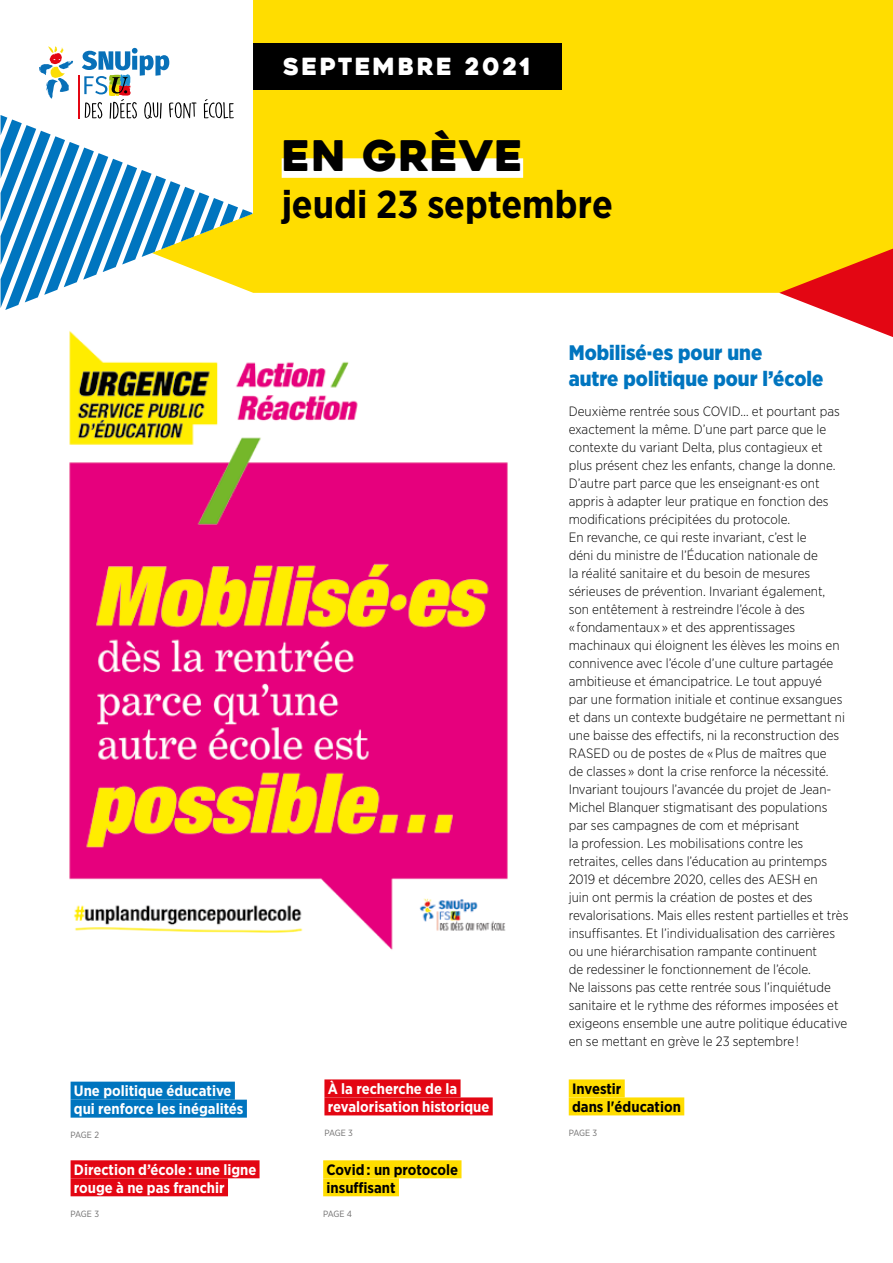
<style>
.page{position:relative;width:893px;height:1263px;background:#fff}
.page>*{position:absolute;margin:0;border:0;box-sizing:border-box;transform-origin:0 0}
.t1{font:42px "Heavitas";letter-spacing:.015em;color:#000}
.t2{font:700 39px "Gotham Narrow";color:#000}
.t3{font:23.55px "Heavitas";letter-spacing:.1em;color:#fff}
.t4{font:900 21px/25.2px "Gotham Narrow";color:#0075bf}
.t5{font:700 15px/18px "Gotham Narrow";color:#fff}
.t6{font:700 15px/18px "Gotham Narrow";color:#000}
.t7{font:300 13.5px/18px "Gotham Narrow";color:#000}
.t8{font:9px "Gotham Narrow";letter-spacing:-.035em;color:#706f6f}
</style>
<div class="page">
<div style="left:253px;top:0;width:640px;height:293px;background:#fd0"></div>
<div style="left:282px;top:158px;width:241px;height:20px;background:#fff"></div>
<div style="left:252px;top:43px;width:310px;height:47px;background:#000"></div>
<svg style="left:779px;top:249px;width:114px;height:88px"></svg>
<svg style="left:1px;top:115px;width:251px;height:195px"></svg>
<svg style="left:39px;top:46px;width:34px;height:53px"></svg>
<hr style="left:78px;top:76px;width:2px;height:43px;background:#e30613">
<svg style="left:82px;top:48px;width:152px;height:71px"></svg>
<div style="left:71px;top:1082px;width:164px;height:18px;background:#0075bf"></div>
<div style="left:71px;top:1100px;width:176px;height:18px;background:#0075bf"></div>
<div style="left:71px;top:1160px;width:189px;height:18px;background:#e30613"></div>
<div style="left:71px;top:1178px;width:157px;height:18px;background:#e30613"></div>
<div style="left:323px;top:1160px;width:138px;height:18px;background:#fd0"></div>
<div style="left:323px;top:1178px;width:76px;height:18px;background:#fd0"></div>
<div style="left:324px;top:1079px;width:137px;height:18px;background:#e30613"></div>
<div style="left:324px;top:1097px;width:169px;height:18px;background:#e30613"></div>
<div style="left:569px;top:1079px;width:56px;height:18px;background:#fd0"></div>
<div style="left:569px;top:1097px;width:115px;height:18px;background:#fd0"></div>
<img style="left:42px;top:302px;width:466px;height:648px">
<h3 class="t3" style="left:283px;top:52px;width:249px">SEPTEMBRE 2021</h3>
<h1 class="t1" style="left:282px;top:130px;width:243px">EN GRÈVE</h1>
<h2 class="t2" style="left:282px;top:179px;width:333px">jeudi 23 septembre</h2>
<p class="t5" style="left:74px;top:1081px;width:171px">Une politique éducative qui renforce les inégalités</p>
<p class="t8" style="left:71px;top:1129px;width:30px">PAGE 2</p>
<p class="t5" style="left:74px;top:1160px;width:184px">Direction d’école : une ligne rouge à ne pas franchir</p>
<p class="t8" style="left:71px;top:1208px;width:30px">PAGE 3</p>
<p class="t5" style="left:328px;top:1079px;width:163px">À la recherche de la revalorisation historique</p>
<p class="t8" style="left:324px;top:1127px;width:30px">PAGE 3</p>
<p class="t6" style="left:327px;top:1160px;width:133px">Covid : un protocole insuffisant</p>
<p class="t8" style="left:323px;top:1208px;width:30px">PAGE 4</p>
<h3 class="t4" style="left:569px;top:340px;width:256px">Mobilisé·es pour une<br>autre politique pour l’école</h3>
<p class="t7" style="left:569px;top:401px;width:281px">Deuxième rentrée sous COVID… et pourtant pas exactement la même. D’une part parce que le contexte du variant Delta, plus contagieux et plus présent chez les enfants, change la donne.<br>D’autre part parce que les enseignant·es ont appris à adapter leur pratique en fonction des modifications précipitées du protocole.<br>En revanche, ce qui reste invariant, c’est le<br>déni du ministre de l’Éducation nationale de<br>la réalité sanitaire et du besoin de mesures sérieuses de prévention. Invariant également, son entêtement à restreindre l’école à des<br>« fondamentaux » et des apprentissages machinaux qui éloignent les élèves les moins en connivence avec l’école d’une culture partagée ambitieuse et émancipatrice. Le tout appuyé<br>par une formation initiale et continue exsangues et dans un contexte budgétaire ne permettant ni une baisse des effectifs, ni la reconstruction des RASED ou de postes de « Plus de maîtres que<br>de classes » dont la crise renforce la nécessité.<br>Invariant toujours l’avancée du projet de Jean-Michel Blanquer stigmatisant des populations par ses campagnes de com et méprisant<br>la profession. Les mobilisations contre les retraites, celles dans l’éducation au printemps 2019 et décembre 2020, celles des AESH en<br>juin ont permis la création de postes et des revalorisations. Mais elles restent partielles et très insuffisantes. Et l’individualisation des carrières ou une hiérarchisation rampante continuent<br>de redessiner le fonctionnement de l’école.<br>Ne laissons pas cette rentrée sous l’inquiétude sanitaire et le rythme des réformes imposées et exigeons ensemble une autre politique éducative en se mettant en grève le 23 septembre !</p>
<p class="t6" style="left:572px;top:1079px;width:110px">Investir<br>dans l'éducation</p>
<p class="t8" style="left:569px;top:1127px;width:30px">PAGE 3</p>
</div>
